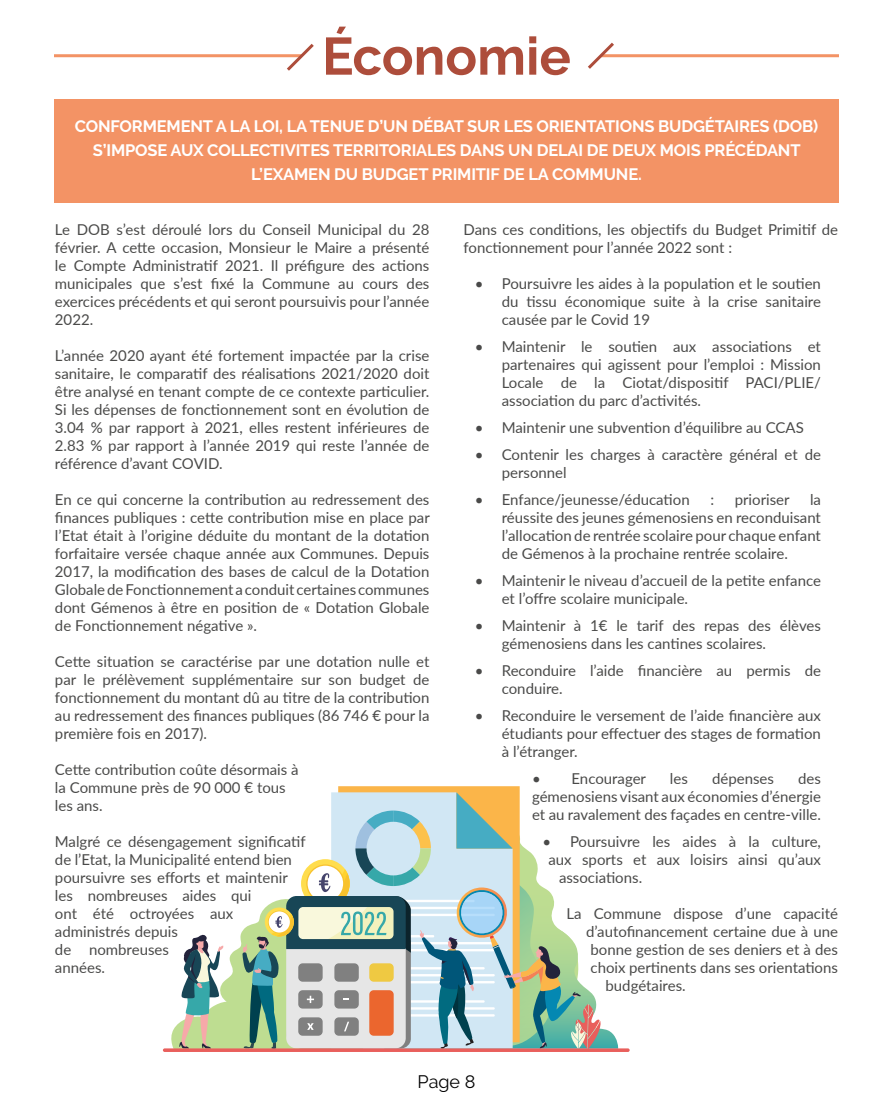
<style>
.page{position:relative;width:893px;height:1106px;background:#fff}
.page>*{position:absolute;margin:0;border:0;box-sizing:border-box;transform-origin:0 0}
.t1{font:700 52.5px "Raleway";color:#ad4d3b}
.t2{font:18px "Raleway";color:#000}
.t3{font:700 16.5px/24px "Raleway";letter-spacing:-.01em;color:#fff;text-align:center}
.t4{font:15px/18px "Lato";color:#4a4a49;text-align:justify}
</style>
<div class="page">
<hr style="left:54px;top:54px;width:248px;height:3px;background:#f39365">
<svg style="left:284px;top:43px;width:30px;height:28px"></svg>
<hr style="left:601px;top:54px;width:238px;height:3px;background:#f39365">
<svg style="left:588px;top:42px;width:29px;height:27px"></svg>
<div style="left:54px;top:99px;width:785px;height:103px;background:#f39365"></div>
<svg style="left:601px;top:1028px;width:17px;height:20px"></svg>
<svg style="left:338px;top:786px;width:182px;height:6px"></svg>
<svg style="left:171px;top:792px;width:430px;height:256px"></svg>
<svg style="left:163px;top:1048px;width:467px;height:4px;background:#e26a66"></svg>
<h1 class="t1" style="left:322px;top:26px;width:250px">Économie</h1>
<p class="t3" style="left:75px;top:114px;width:745px">CONFORMEMENT A LA LOI, LA TENUE D’UN DÉBAT SUR LES ORIENTATIONS BUDGÉTAIRES (DOB)<br>S’IMPOSE AUX COLLECTIVITES TERRITORIALES DANS UN DELAI DE DEUX MOIS PRÉCÉDANT<br>L’EXAMEN DU BUDGET PRIMITIF DE LA COMMUNE.</p>
<p class="t4" style="left:55px;top:220px;width:376px">Le DOB s’est déroulé lors du Conseil Municipal du 28 février. A cette occasion, Monsieur le Maire a présenté le Compte Administratif 2021. Il préfigure des actions municipales que s’est fixé la Commune au cours des exercices précédents et qui seront poursuivis pour l’année 2022.</p>
<p class="t4" style="left:55px;top:346px;width:376px">L’année 2020 ayant été fortement impactée par la crise sanitaire, le comparatif des réalisations 2021/2020 doit être analysé en tenant compte de ce contexte particulier.<br>Si les dépenses de fonctionnement sont en évolution de 3.04 % par rapport à 2021, elles restent inférieures de 2.83 % par rapport à l’année 2019 qui reste l’année de référence d’avant COVID.</p>
<p class="t4" style="left:55px;top:490px;width:376px">En ce qui concerne la contribution au redressement des finances publiques : cette contribution mise en place par l’Etat était à l’origine déduite du montant de la dotation forfaitaire versée chaque année aux Communes. Depuis 2017, la modification des bases de calcul de la Dotation Globale de Fonctionnement a conduit certaines communes dont Gémenos à être en position de « Dotation Globale de Fonctionnement négative ».</p>
<p class="t4" style="left:55px;top:652px;width:376px">Cette situation se caractérise par une dotation nulle et par le prélèvement supplémentaire sur son budget de fonctionnement du montant dû au titre de la contribution au redressement des finances publiques (86 746 € pour la première fois en 2017).</p>
<p class="t4" style="left:55px;top:760px;width:245px;text-align:left">Cette contribution coûte désormais à la Commune près de 90 000 € tous les ans.</p>
<p class="t4" style="left:55px;top:832px;width:252px;text-align:left">Malgré ce désengagement significatif de l’Etat, la Municipalité entend bien poursuivre ses efforts et maintenir les nombreuses aides qui<br>ont été octroyées aux administrés depuis<br>de nombreuses<br>années.</p>
<p class="t4" style="left:463px;top:220px;width:376px">Dans ces conditions, les objectifs du Budget Primitif de fonctionnement pour l’année 2022 sont :</p>
<p class="t4" style="left:502px;top:274px;width:321px;text-indent:-27px">• Poursuivre les aides à la population et le soutien du tissu économique suite à la crise sanitaire causée par le Covid 19</p>
<p class="t4" style="left:502px;top:337px;width:321px;text-indent:-27px">• Maintenir le soutien aux associations et partenaires qui agissent pour l’emploi : Mission Locale de la Ciotat/dispositif PACI/PLIE/ association du parc d’activités.</p>
<p class="t4" style="left:475px;top:418px;width:331px">• Maintenir une subvention d’équilibre au CCAS</p>
<p class="t4" style="left:502px;top:445px;width:321px;text-indent:-27px">• Contenir les charges à caractère général et de personnel</p>
<p class="t4" style="left:475px;top:490px;width:216px">• Enfance/jeunesse/éducation</p>
<p class="t4" style="left:710px;top:490px;width:5px">:</p>
<p class="t4" style="left:735px;top:490px;width:56px">prioriser</p>
<p class="t4" style="left:502px;top:490px;width:321px;text-indent:308px">la réussite des jeunes gémenosiens en reconduisant l’allocation de rentrée scolaire pour chaque enfant de Gémenos à la prochaine rentrée scolaire.</p>
<p class="t4" style="left:502px;top:571px;width:321px;text-indent:-27px">• Maintenir le niveau d’accueil de la petite enfance et l’offre scolaire municipale.</p>
<p class="t4" style="left:502px;top:616px;width:321px;text-indent:-27px">• Maintenir à 1€ le tarif des repas des élèves gémenosiens dans les cantines scolaires.</p>
<p class="t4" style="left:502px;top:661px;width:321px;text-indent:-27px">• Reconduire l’aide financière au permis de conduire.</p>
<p class="t4" style="left:502px;top:706px;width:321px;text-indent:-27px">• Reconduire le versement de l’aide financière aux étudiants pour effectuer des stages de formation à l’étranger.</p>
<p class="t4" style="left:532px;top:769px;width:116px">• Encourager</p>
<p class="t4" style="left:670px;top:769px;width:19px">les</p>
<p class="t4" style="left:712px;top:769px;width:63px">dépenses</p>
<p class="t4" style="left:532px;top:769px;width:290px;text-indent:266px">des gémenosiens visant aux économies d’énergie et au ravalement des façades en centre-ville.</p>
<p class="t4" style="left:542px;top:832px;width:280px">• Poursuivre les aides à la culture,</p>
<p class="t4" style="left:548px;top:850px;width:274px">aux sports et aux loisirs ainsi qu’aux</p>
<p class="t4" style="left:559px;top:868px;width:85px">associations.</p>
<p class="t4" style="left:566px;top:904px;width:273px">La Commune dispose d’une capacité</p>
<p class="t4" style="left:586px;top:922px;width:253px">d’autofinancement certaine due à une</p>
<p class="t4" style="left:590px;top:940px;width:249px">bonne gestion de ses deniers et à des</p>
<p class="t4" style="left:590px;top:958px;width:249px">choix pertinents dans ses orientations</p>
<p class="t4" style="left:605px;top:976px;width:82px">budgétaires.</p>
<p class="t2" style="left:418px;top:1071px;width:59px">Page 8</p>
</div>
